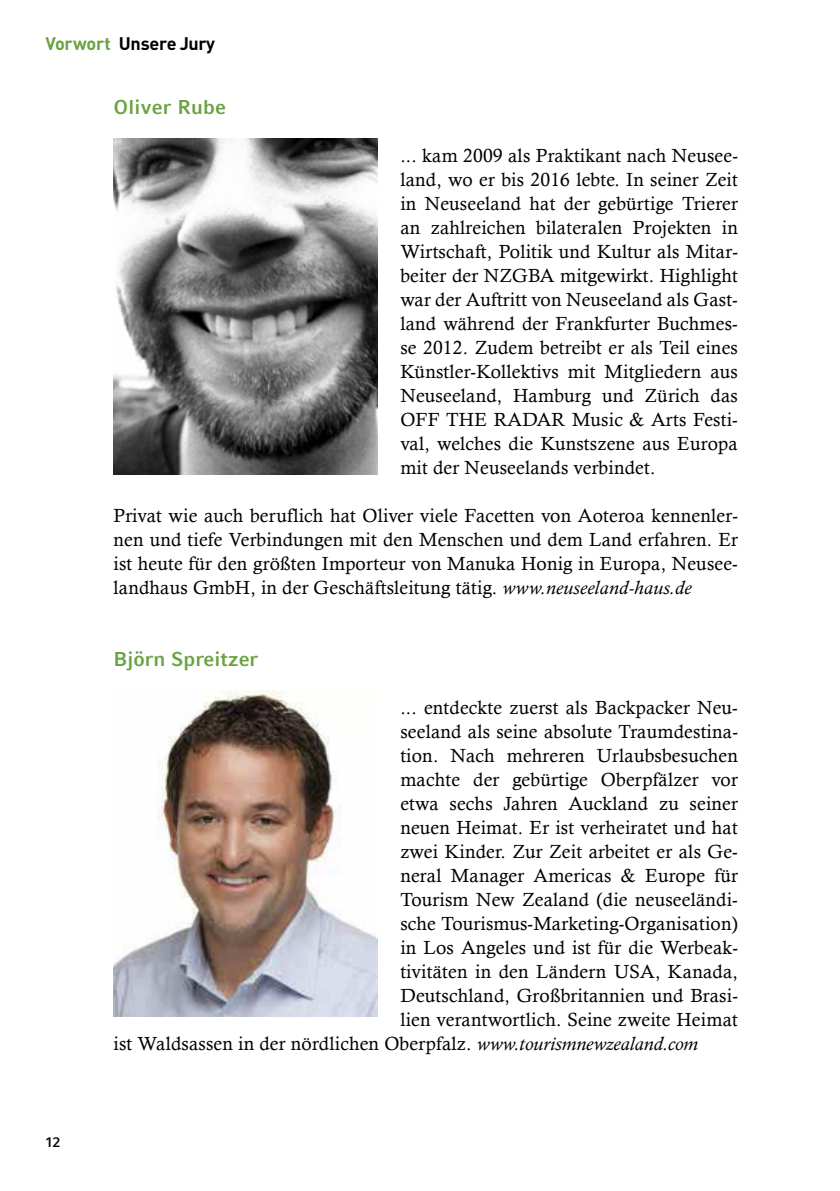
<style>
.page{position:relative;width:840px;height:1191px;background:#fff}
.page>*{position:absolute;margin:0;border:0;box-sizing:border-box;transform-origin:0 0}
.t1{font:700 20px "Compatil Fact LT Pro";color:#69a341}
.t2{font:19px/24px "Calisto";letter-spacing:.01em;color:#000;text-align:justify}
.t3{font:700 18px "DINOT";letter-spacing:-.02em;color:#000}
.t4{font:700 14px "Compatil Fact LT Pro";color:#000;scale:.95 1}
.s1{color:#69a341}
.s2{font-style:italic}
</style>
<div class="page">
<img style="left:113px;top:690px;width:264px;height:326px">
<img style="left:113px;top:138px;width:264px;height:336px">
<p class="t3" style="left:45px;top:31px;width:171px"><span class="s1">Vorwort</span> Unsere Jury</p>
<p class="t1" style="left:113px;top:95px;width:114px">Oliver Rube</p>
<p class="t2" style="left:400px;top:143px;width:339px">... kam 2009 als Praktikant nach Neusee&shy;land, wo er bis 2016 lebte. In seiner Zeit in Neuseeland hat der gebürtige Trierer an zahlreichen bilateralen Projekten in Wirtschaft, Politik und Kultur als Mitar&shy;beiter der NZGBA mitgewirkt. Highlight war der Auftritt von Neuseeland als Gast&shy;land während der Frankfurter Buchmes&shy;se 2012. Zudem betreibt er als Teil eines Künstler-Kollektivs mit Mitgliedern aus Neuseeland, Hamburg und Zürich das OFF THE RADAR Music &amp; Arts Festi&shy;val, welches die Kunstszene aus Europa mit der Neuseelands verbindet.</p>
<p class="t2" style="left:113px;top:503px;width:625px">Privat wie auch beruflich hat Oliver viele Facetten von Aoteroa kennenler&shy;nen und tiefe Verbindungen mit den Menschen und dem Land erfahren. Er ist heute für den größten Importeur von Manuka Honig in Europa, Neusee&shy;landhaus GmbH, in der Geschäftsleitung tätig. <span class="s2">www.neuseeland-haus.de</span></p>
<p class="t1" style="left:113px;top:647px;width:146px">Björn Spreitzer</p>
<p class="t4" style="left:45px;top:1133px;width:17px">12</p>
<p class="t2" style="left:400px;top:695px;width:339px">... entdeckte zuerst als Backpacker Neu-</p>
<p class="t2" style="left:400px;top:719px;width:339px">seeland als seine absolute Traumdestina-</p>
<p class="t2" style="left:400px;top:743px;width:339px">tion. Nach mehreren Urlaubsbesuchen</p>
<p class="t2" style="left:400px;top:767px;width:339px">machte der gebürtige Oberpfälzer vor</p>
<p class="t2" style="left:400px;top:791px;width:339px">etwa sechs Jahren Auckland zu seiner</p>
<p class="t2" style="left:400px;top:815px;width:339px">neuen Heimat. Er ist verheiratet und hat</p>
<p class="t2" style="left:400px;top:839px;width:339px">zwei Kinder. Zur Zeit arbeitet er als Ge-</p>
<p class="t2" style="left:400px;top:863px;width:339px">neral Manager Americas &amp; Europe für</p>
<p class="t2" style="left:400px;top:887px;width:339px">Tourism New Zealand (die neuseeländi-</p>
<p class="t2" style="left:400px;top:911px;width:339px">sche Tourismus-Marketing-Organisation)</p>
<p class="t2" style="left:400px;top:935px;width:339px">in Los Angeles und ist für die Werbeak-</p>
<p class="t2" style="left:400px;top:959px;width:339px">tivitäten in den Ländern USA, Kanada,</p>
<p class="t2" style="left:400px;top:983px;width:339px">Deutschland, Großbritannien und Brasi-</p>
<p class="t2" style="left:400px;top:1007px;width:339px">lien verantwortlich. Seine zweite Heimat</p>
<p class="t2" style="left:113px;top:1031px;width:585px">ist Waldsassen in der nördlichen Oberpfalz. <span class="s2">www.tourismnewzealand.com</span></p>
</div>
